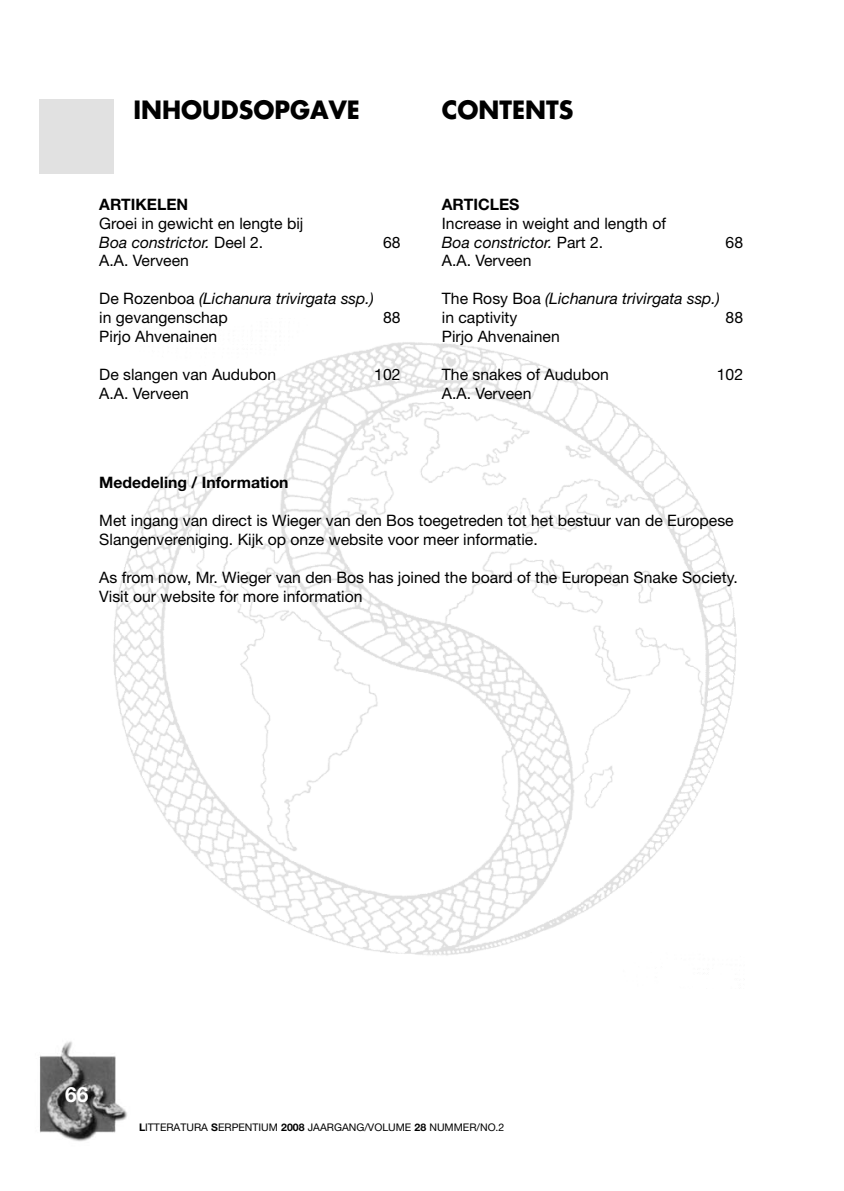
<style>
.page{position:relative;width:844px;height:1191px;background:#fff}
.page>*{position:absolute;margin:0;border:0;box-sizing:border-box;transform-origin:0 0}
.t1{font:700 24.5px "Futura Std";color:#000}
.t2{font:700 21px "Helvetica Neue LT Std";color:#fff}
.t3{font:15.75px/18.9px "Helvetica Neue LT Std";color:#000}
.t4{font:italic 15.75px/18.9px "Helvetica Neue LT Std";color:#000}
.t5{font:700 15.75px "Helvetica Neue LT Std";color:#000}
.t6{font:10.5px "Helvetica Neue LT Std";color:#000}
.s1{font-style:italic}
.s2{font-style:normal}
.s3{font-weight:700}
</style>
<div class="page">
<img style="left:39px;top:1041px;width:88px;height:101px">
<div style="left:40px;top:99px;width:74px;height:75px;background:#e1e1e1"></div>
<img style="left:113px;top:342px;width:624px;height:614px">
<h1 class="t1" style="left:133px;top:94px;width:228px">INHOUDSOPGAVE</h1>
<h1 class="t1" style="left:441px;top:94px;width:133px">CONTENTS</h1>
<p class="t5" style="left:99px;top:194px;width:90px">Artikelen</p>
<p class="t3" style="left:99px;top:213px;width:206px">Groei in gewicht en lengte bij<br><span class="s1">Boa constrictor.</span> Deel 2.</p>
<p class="t3" style="left:383px;top:232px;width:19px">68</p>
<p class="t5" style="left:441px;top:194px;width:77px">Articles</p>
<p class="t3" style="left:441px;top:213px;width:226px">I ncrease in weight and length of<br><span class="s1">Boa constrictor.</span> Part 2.</p>
<p class="t3" style="left:725px;top:232px;width:19px">68</p>
<p class="t3" style="left:99px;top:251px;width:91px">A.A. Verveen</p>
<p class="t3" style="left:99px;top:289px;width:276px">De Rozenboa <span class="s1">(Lichanura trivirgata ssp.) </span>in gevangenschap</p>
<p class="t3" style="left:383px;top:308px;width:19px">88</p>
<p class="t3" style="left:99px;top:327px;width:119px">Pirjo Ahvenainen</p>
<p class="t3" style="left:99px;top:365px;width:178px">De slangen van Audubon</p>
<p class="t3" style="left:374px;top:365px;width:28px">102</p>
<p class="t3" style="left:99px;top:383px;width:91px">A.A. Verveen</p>
<p class="t3" style="left:441px;top:251px;width:91px">A.A. Verveen</p>
<p class="t4" style="left:441px;top:289px;width:279px"><span class="s2">The Rosy Boa</span> (Lichanura trivirgata ssp.) <span class="s2">in captivity</span></p>
<p class="t3" style="left:725px;top:308px;width:19px">88</p>
<p class="t3" style="left:441px;top:327px;width:119px">Pirjo Ahvenainen</p>
<p class="t3" style="left:441px;top:365px;width:168px">The snakes of Audubon</p>
<p class="t3" style="left:716px;top:365px;width:28px">102</p>
<p class="t3" style="left:441px;top:383px;width:91px">A.A. Verveen</p>
<p class="t5" style="left:99px;top:473px;width:191px">Mededeling / Information</p>
<p class="t3" style="left:99px;top:511px;width:635px">M et ingang van direct is Wieger van den Bos toegetreden tot het bestuur van de Europese<br>Slangenvereniging. Kijk op onze website voor meer informatie.</p>
<p class="t3" style="left:99px;top:568px;width:640px">As from now, M r. Wieger van den Bos has joined the board of the European Snake Society.<br>Visit our website for more information</p>
<h2 class="t2" style="left:65px;top:1081px;width:25px">66</h2>
<p class="t6" style="left:139px;top:1121px;width:367px"><span class="s3">L</span>itTeratura <span class="s3">S</span>erpentium <span class="s3">2008</span> jaargang/Volume <span class="s3">28</span> nummer/no.2</p>
</div>
